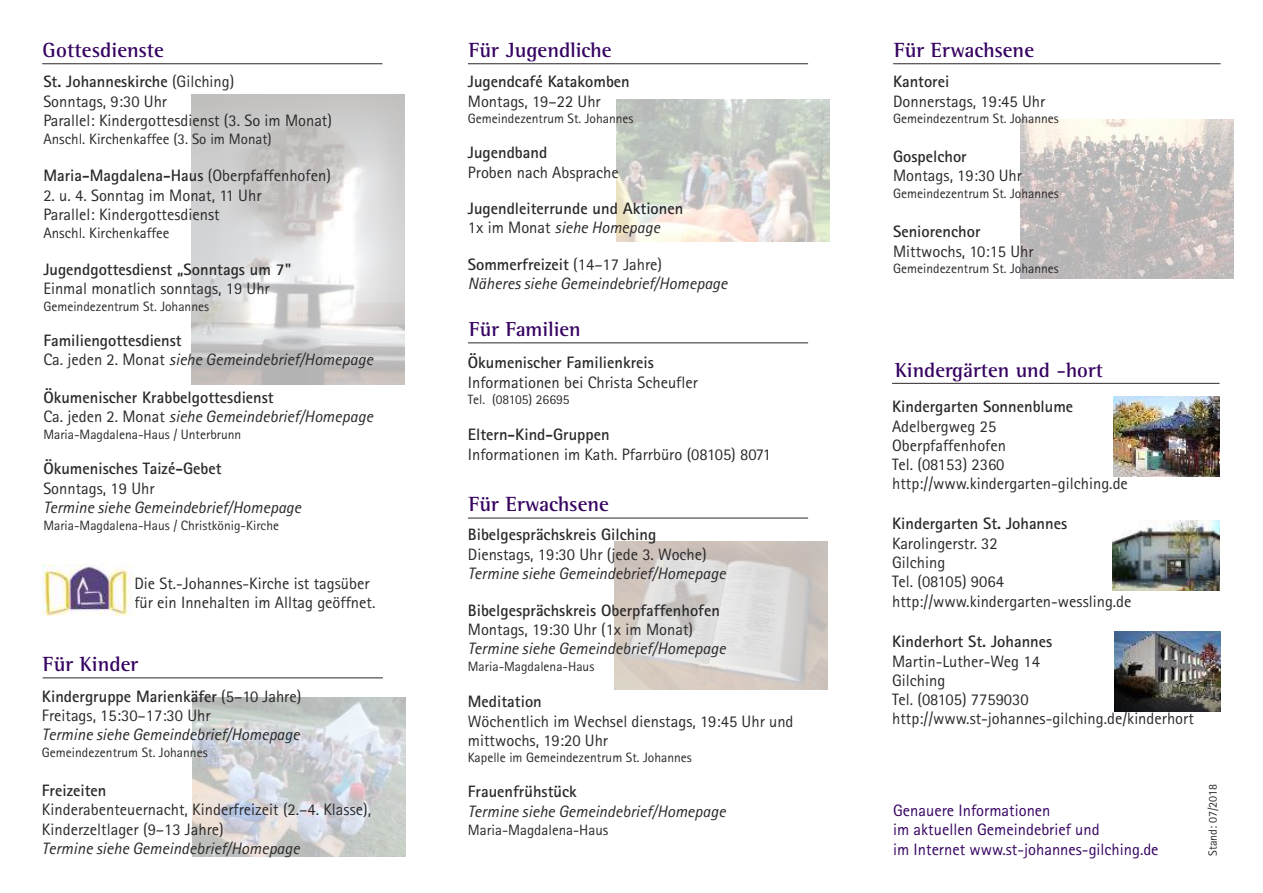
<style>
.page{position:relative;width:1263px;height:893px;background:#fff}
.page>*{position:absolute;margin:0;border:0;box-sizing:border-box;transform-origin:0 0}
.t1{font:700 21px "Rotis Semi Serif";color:#360361}
.t2{font:700 20.7px "Rotis Semi Serif";color:#360361}
.t3{font:16.5px/19.2px "Rotis Sans Serif 55";color:#2b2929}
.t4{font:16.5px "Rotis Sans Serif Bold 65";color:#2b2929}
.t5{font:16.5px "Rotis Sans Serif Italic 56";color:#2b2929}
.t6{font:16.5px/19.2px "Rotis Sans Serif 55";color:#360361}
.t7{font:15px "Rotis Sans Serif 55";color:#2b2929}
.t8{font:13.5px "Rotis Sans Serif 55";color:#2b2929}
.t9{font:12px "Rotis Sans Serif 55";color:#2b2929}
.s1{font-family:"Rotis Sans Serif 55"}
</style>
<div class="page">
<img style="left:191px;top:94px;width:213px;height:291px">
<img style="left:615px;top:541px;width:212px;height:149px">
<img style="left:193px;top:697px;width:212px;height:160px">
<img style="left:617px;top:100px;width:212px;height:141px">
<img style="left:1021px;top:119px;width:212px;height:160px">
<hr style="left:42px;top:63px;width:340px;height:1px;background:#2b2929">
<hr style="left:43px;top:678px;width:340px;height:1px;background:#2b2929">
<hr style="left:468px;top:518px;width:340px;height:1px;background:#2b2929">
<hr style="left:468px;top:343px;width:340px;height:1px;background:#2b2929">
<hr style="left:468px;top:63px;width:340px;height:1px;background:#2b2929">
<img style="left:43px;top:564px;width:91px;height:51px">
<img style="left:1114px;top:632px;width:107px;height:79px">
<img style="left:1113px;top:520px;width:106px;height:71px">
<img style="left:1113px;top:396px;width:106px;height:80px">
<hr style="left:892px;top:383px;width:327px;height:1px;background:#2b2929">
<hr style="left:893px;top:63px;width:327px;height:1px;background:#2b2929">
<p class="t1" style="left:43px;top:38px;width:123px">Gottesdienste</p>
<p class="t4" style="left:43px;top:75px;width:192px">St. Johanneskirche <span class="s1">(Gilching)</span></p>
<p class="t3" style="left:43px;top:93px;width:290px">Sonntags, 9:30 Uhr<br>Parallel: Kindergottesdienst (3. So im Monat)</p>
<p class="t7" style="left:43px;top:133px;width:230px">Anschl. Kirchenkaffee (3. So im Monat)</p>
<p class="t4" style="left:43px;top:169px;width:289px">Maria-Magdalena-Haus <span class="s1">(Oberpfaffenhofen)</span></p>
<p class="t3" style="left:43px;top:187px;width:220px">2. u. 4. Sonntag im Monat, 11 Uhr<br>Parallel: Kindergottesdienst</p>
<p class="t7" style="left:43px;top:226px;width:128px">Anschl. Kirchenkaffee</p>
<p class="t4" style="left:43px;top:262px;width:250px">Jugendgottesdienst „Sonntags um 7"</p>
<p class="t3" style="left:43px;top:280px;width:228px">Einmal monatlich sonntags, 19 Uhr</p>
<p class="t8" style="left:43px;top:301px;width:167px">Gemeindezentrum St. Johannes</p>
<p class="t4" style="left:43px;top:333px;width:140px">Familiengottesdienst</p>
<p class="t5" style="left:43px;top:353px;width:331px"><span class="s1">Ca. jeden 2. Monat</span> siehe Gemeindebrief/Homepage</p>
<p class="t4" style="left:43px;top:390px;width:232px">Ökumenischer Krabbelgottesdienst</p>
<p class="t5" style="left:43px;top:410px;width:331px"><span class="s1">Ca. jeden 2. Monat</span> siehe Gemeindebrief/Homepage</p>
<p class="t8" style="left:43px;top:429px;width:199px">Maria-Magdalena-Haus / Unterbrunn</p>
<p class="t4" style="left:43px;top:461px;width:180px">Ökumenisches Taizé-Gebet</p>
<p class="t3" style="left:43px;top:480px;width:113px">Sonntags, 19 Uhr</p>
<p class="t5" style="left:43px;top:501px;width:259px">Termine siehe Gemeindebrief/Homepage</p>
<p class="t8" style="left:43px;top:520px;width:237px">Maria-Magdalena-Haus / Christkönig-Kirche</p>
<p class="t3" style="left:134px;top:575px;width:243px">Die St.-Johannes-Kirche ist tagsüber für ein Innehalten im Alltag geöffnet.</p>
<p class="t1" style="left:43px;top:652px;width:97px">Für Kinder</p>
<p class="t4" style="left:42px;top:689px;width:261px">Kindergruppe Marienkäfer <span class="s1">(5–10 Jahre)</span></p>
<p class="t3" style="left:42px;top:707px;width:170px">Freitags, 15:30–17:30 Uhr</p>
<p class="t5" style="left:42px;top:728px;width:259px">Termine siehe Gemeindebrief/Homepage</p>
<p class="t8" style="left:42px;top:747px;width:167px">Gemeindezentrum St. Johannes</p>
<p class="t4" style="left:42px;top:783px;width:66px">Freizeiten</p>
<p class="t3" style="left:42px;top:801px;width:331px">Kinderabenteuernacht, Kinderfreizeit (2.–4. Klasse),<br>Kinderzeltlager (9–13 Jahre)</p>
<p class="t5" style="left:42px;top:842px;width:259px">Termine siehe Gemeindebrief/Homepage</p>
<p class="t1" style="left:469px;top:38px;width:144px">Für Jugendliche</p>
<p class="t4" style="left:468px;top:75px;width:163px">Jugendcafé Katakomben</p>
<p class="t3" style="left:468px;top:93px;width:134px">Montags, 19–22 Uhr</p>
<p class="t8" style="left:468px;top:113px;width:167px">Gemeindezentrum St. Johannes</p>
<p class="t4" style="left:468px;top:146px;width:81px">Jugendband</p>
<p class="t3" style="left:468px;top:164px;width:152px">Proben nach Absprache</p>
<p class="t4" style="left:468px;top:201px;width:217px">Jugendleiterrunde und Aktionen</p>
<p class="t5" style="left:468px;top:221px;width:194px"><span class="s1">1x im Monat</span> siehe Homepage</p>
<p class="t4" style="left:468px;top:257px;width:196px">Sommerfreizeit <span class="s1">(14–17 Jahre)</span></p>
<p class="t5" style="left:468px;top:277px;width:261px">Näheres siehe Gemeindebrief/Homepage</p>
<p class="t2" style="left:469px;top:317px;width:113px">Für Familien</p>
<p class="t4" style="left:468px;top:356px;width:188px">Ökumenischer Familienkreis</p>
<p class="t3" style="left:468px;top:374px;width:232px">Informationen bei Christa Scheufler</p>
<p class="t8" style="left:468px;top:394px;width:103px">Tel. (08105) 26695</p>
<p class="t4" style="left:468px;top:428px;width:143px">Eltern-Kind-Gruppen</p>
<p class="t3" style="left:468px;top:446px;width:305px">Informationen im Kath. Pfarrbüro (08105) 8071</p>
<p class="t1" style="left:469px;top:492px;width:142px">Für Erwachsene</p>
<p class="t4" style="left:468px;top:528px;width:190px">Bibelgesprächskreis Gilching</p>
<p class="t3" style="left:468px;top:546px;width:240px">Dienstags, 19:30 Uhr (jede 3. Woche)</p>
<p class="t5" style="left:468px;top:567px;width:259px">Termine siehe Gemeindebrief/Homepage</p>
<p class="t4" style="left:468px;top:603px;width:254px">Bibelgesprächskreis Oberpfaffenhofen</p>
<p class="t3" style="left:468px;top:621px;width:227px">Montags, 19:30 Uhr (1x im Monat)</p>
<p class="t5" style="left:468px;top:642px;width:259px">Termine siehe Gemeindebrief/Homepage</p>
<p class="t8" style="left:468px;top:661px;width:128px">Maria-Magdalena-Haus</p>
<p class="t4" style="left:468px;top:694px;width:75px">Meditation</p>
<p class="t3" style="left:468px;top:713px;width:327px">Wöchentlich im Wechsel dienstags, 19:45 Uhr und mittwochs, 19:20 Uhr</p>
<p class="t8" style="left:468px;top:752px;width:225px">Kapelle im Gemeindezentrum St. Johannes</p>
<p class="t4" style="left:468px;top:785px;width:110px">Frauenfrühstück</p>
<p class="t5" style="left:468px;top:805px;width:259px">Termine siehe Gemeindebrief/Homepage</p>
<p class="t7" style="left:468px;top:824px;width:142px">Maria-Magdalena-Haus</p>
<p class="t1" style="left:894px;top:38px;width:142px">Für Erwachsene</p>
<p class="t4" style="left:893px;top:75px;width:58px">Kantorei</p>
<p class="t3" style="left:893px;top:93px;width:154px">Donnerstags, 19:45 Uhr</p>
<p class="t8" style="left:893px;top:113px;width:167px">Gemeindezentrum St. Johannes</p>
<p class="t4" style="left:893px;top:149px;width:75px">Gospelchor</p>
<p class="t3" style="left:893px;top:168px;width:130px">Montags, 19:30 Uhr</p>
<p class="t8" style="left:893px;top:188px;width:167px">Gemeindezentrum St. Johannes</p>
<p class="t4" style="left:893px;top:225px;width:89px">Seniorenchor</p>
<p class="t3" style="left:893px;top:243px;width:142px">Mittwochs, 10:15 Uhr</p>
<p class="t8" style="left:893px;top:263px;width:167px">Gemeindezentrum St. Johannes</p>
<p class="t2" style="left:895px;top:357px;width:209px">Kindergärten und -hort</p>
<p class="t4" style="left:892px;top:399px;width:183px">Kindergarten Sonnenblume</p>
<p class="t3" style="left:892px;top:418px;width:237px">Adelbergweg 25<br>Oberpfaffenhofen<br>Tel. (08153) 2360 http://www.kindergarten-gilching.de</p>
<p class="t4" style="left:892px;top:517px;width:177px">Kindergarten St. Johannes</p>
<p class="t3" style="left:892px;top:535px;width:241px">Karolingerstr. 32<br>Gilching<br>Tel. (08105) 9064 http://www.kindergarten-wessling.de</p>
<p class="t4" style="left:892px;top:634px;width:162px">Kinderhort St. Johannes</p>
<p class="t3" style="left:892px;top:653px;width:303px">Martin-Luther-Weg 14<br>Gilching<br>Tel. (08105) 7759030 http://www.st-johannes-gilching.de/kinderhort</p>
<p class="t6" style="left:893px;top:802px;width:267px">Genauere Informationen<br>im aktuellen Gemeindebrief und<br>im Internet www.st-johannes-gilching.de</p>
<p class="t9" style="left:1207px;top:856px;width:73px;rotate:-90deg">Stand: 07/2018</p>
</div>
